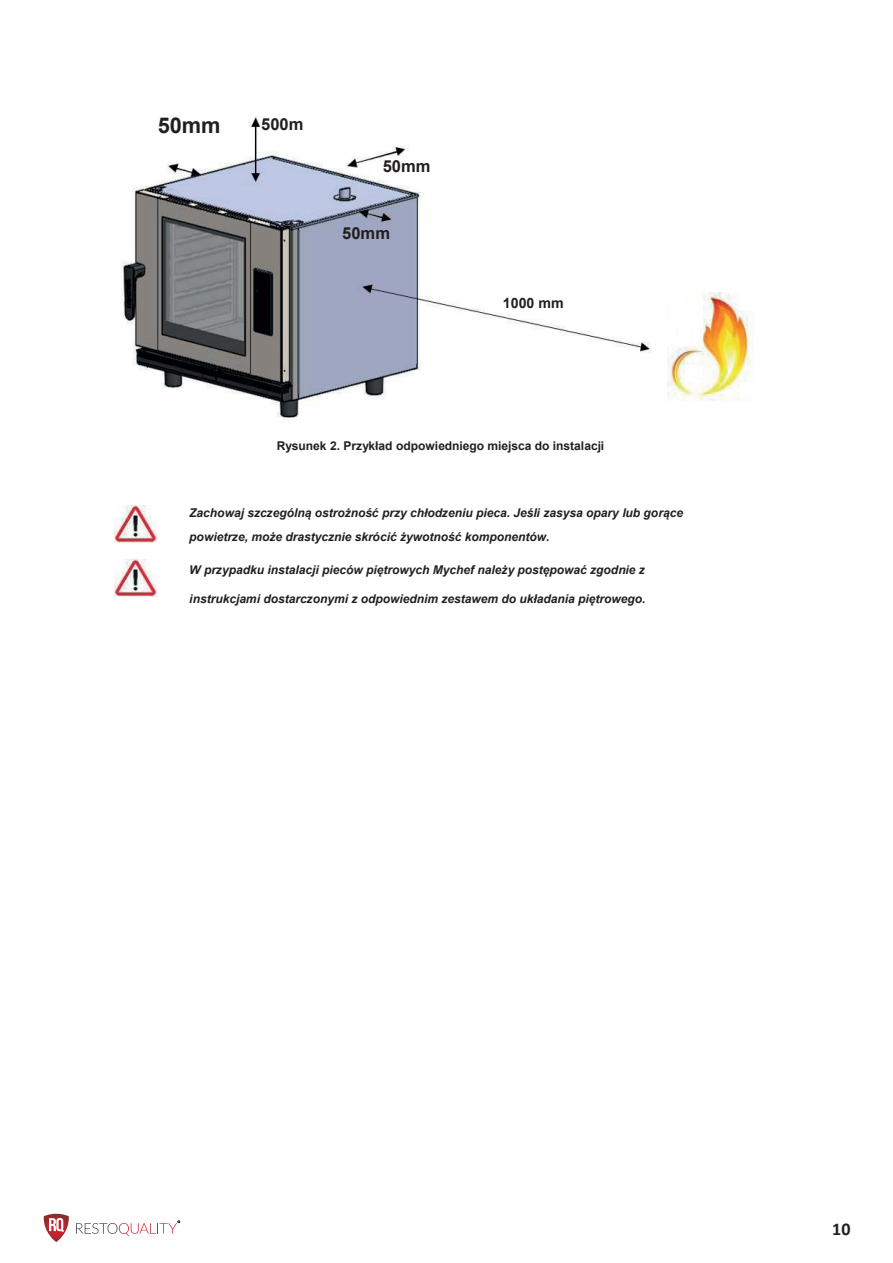
<style>
.page{position:relative;width:893px;height:1263px;background:#fff}
.page>*{position:absolute;margin:0;border:0;box-sizing:border-box;transform-origin:0 0}
.t1{font:700 21.75px "Arial";color:#231f20}
.t2{font:700 18px "Calibri";color:#231f20}
.t3{font:700 16.5px "Arial";color:#231f20}
.t4{font:700 14.25px "Arial";color:#231f20}
.t5{font:italic 700 12px/24.2px "Arial";letter-spacing:-.005em;color:#231f20}
.t6{font:700 12px "Arial";letter-spacing:-.005em;color:#231f20}
</style>
<div class="page">
<svg style="left:43px;top:1214px;width:26px;height:28px"></svg>
<svg style="left:76px;top:1221px;width:104px;height:15px"></svg>
<img style="left:121px;top:117px;width:530px;height:302px">
<img style="left:667px;top:292px;width:87px;height:109px">
<img style="left:115px;top:505px;width:41px;height:37px">
<img style="left:115px;top:559px;width:41px;height:38px">
<h1 class="t1" style="left:158px;top:110px;width:64px">50mm</h1>
<h3 class="t3" style="left:261px;top:113px;width:44px">500m</h3>
<h3 class="t3" style="left:383px;top:155px;width:49px">50mm</h3>
<h3 class="t3" style="left:342px;top:222px;width:49px">50mm</h3>
<p class="t4" style="left:503px;top:293px;width:62px">1000 mm</p>
<p class="t6" style="left:277px;top:437px;width:329px">Rysunek 2. Przykład odpowiedniego miejsca do instalacji</p>
<p class="t5" style="left:189px;top:501px;width:495px">Zachowaj szczególną ostrożność przy chłodzeniu pieca. Jeśli zasysa opary lub gorące powietrze, może drastycznie skrócić żywotność komponentów.</p>
<p class="t5" style="left:189px;top:558px;width:457px">W przypadku instalacji pieców piętrowych Mychef należy postępować zgodnie z</p>
<p class="t5" style="left:189px;top:587px;width:458px">instrukcjami dostarczonymi z odpowiednim zestawem do układania piętrowego.</p>
<h2 class="t2" style="left:832px;top:1216px;width:20px">10</h2>
</div>
